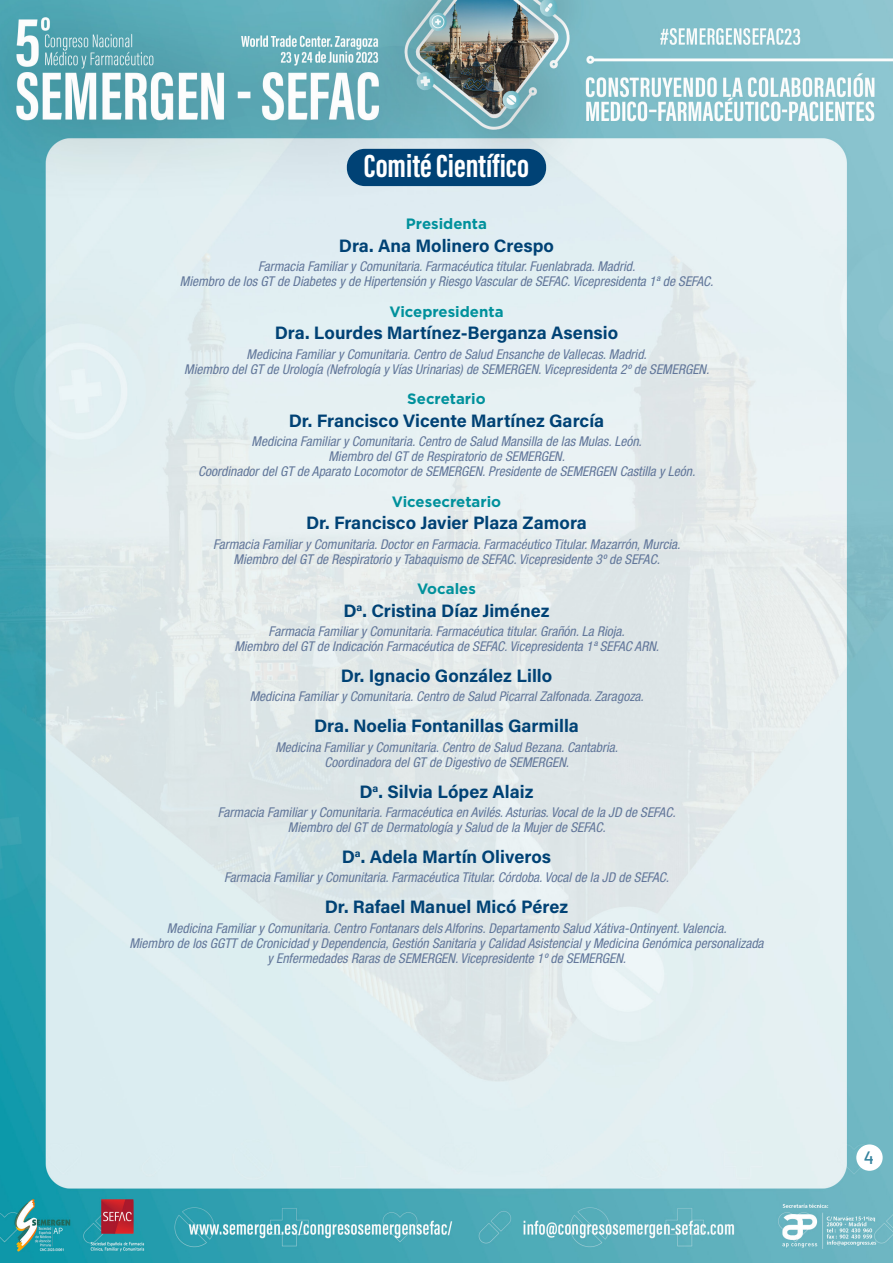
<style>
.page{position:relative;width:893px;height:1263px;background:#fff}
.page>*{position:absolute;margin:0;border:0;box-sizing:border-box;transform-origin:0 0}
.t1{font:33px "Acumin Variable Concept";color:#fff}
.t2{font:18px "Acumin Variable Concept";color:#004275}
.t3{font:500 18px "Barlow";color:#33829d}
.t4{font:700 15px "Gotham";color:#00919c}
.t5{font:italic condensed 13.5px/15px "Helvetica Neue LT Std";color:#62779a;text-align:center}
</style>
<div class="page">
<img style="left:0;top:0;width:893px;height:1263px">
<div style="left:856px;top:1144px;width:27px;height:27px;background:#fff;border-radius:50%"></div>
<div style="left:347px;top:149px;width:199px;height:37px;background:#004275;border-radius:18px"></div>
<h1 class="t1" style="left:364px;top:143px;width:167px">Comité Científico</h1>
<p class="t4" style="left:406px;top:215px;width:83px">Presidenta</p>
<h2 class="t2" style="left:339px;top:233px;width:217px">Dra. Ana Molinero Crespo</h2>
<p class="t5" style="left:180px;top:259px;width:535px">Farmacia Familiar y Comunitaria. Farmacéutica titular. Fuenlabrada. Madrid.<br>Miembro de los GT de Diabetes y de Hipertensión y Riesgo Vascular de SEFAC. Vicepresidenta 1ª de SEFAC.</p>
<p class="t4" style="left:389px;top:303px;width:116px">Vicepresidenta</p>
<h2 class="t2" style="left:275px;top:321px;width:345px">Dra. Lourdes Martínez-Berganza Asensio</h2>
<p class="t5" style="left:184px;top:347px;width:527px">Medicina Familiar y Comunitaria. Centro de Salud Ensanche de Vallecas. Madrid.<br>Miembro del GT de Urología (Nefrología y Vías Urinarias) de SEMERGEN. Vicepresidenta 2º de SEMERGEN.</p>
<p class="t4" style="left:407px;top:390px;width:80px">Secretario</p>
<h2 class="t2" style="left:289px;top:408px;width:317px">Dr. Francisco Vicente Martínez García</h2>
<p class="t5" style="left:198px;top:434px;width:499px">Medicina Familiar y Comunitaria. Centro de Salud Mansilla de las Mulas. León.<br>Miembro del GT de Respiratorio de SEMERGEN.<br>Coordinador del GT de Aparato Locomotor de SEMERGEN. Presidente de SEMERGEN Castilla y León.</p>
<p class="t4" style="left:392px;top:493px;width:111px">Vicesecretario</p>
<h2 class="t2" style="left:306px;top:511px;width:282px">Dr. Francisco Javier Plaza Zamora</h2>
<p class="t5" style="left:213px;top:537px;width:469px">Farmacia Familiar y Comunitaria. Doctor en Farmacia. Farmacéutico Titular. Mazarrón, Murcia.<br>Miembro del GT de Respiratorio y Tabaquismo de SEFAC. Vicepresidente 3º de SEFAC.</p>
<p class="t4" style="left:417px;top:580px;width:60px">Vocales</p>
<h2 class="t2" style="left:343px;top:598px;width:208px">D<sup>a</sup>. Cristina Díaz Jiménez</h2>
<p class="t5" style="left:234px;top:624px;width:426px">Farmacia Familiar y Comunitaria. Farmacéutica titular. Grañón. La Rioja.<br>Miembro del GT de Indicación Farmacéutica de SEFAC. Vicepresidenta 1ª SEFAC ARN.</p>
<h2 class="t2" style="left:341px;top:663px;width:213px">Dr. Ignacio González Lillo</h2>
<p class="t5" style="left:250px;top:689px;width:396px">Medicina Familiar y Comunitaria. Centro de Salud Picarral Zalfonada. Zaragoza.</p>
<h2 class="t2" style="left:314px;top:714px;width:266px">Dra. Noelia Fontanillas Garmilla</h2>
<p class="t5" style="left:275px;top:740px;width:344px">Medicina Familiar y Comunitaria. Centro de Salud Bezana. Cantabria.<br>Coordinadora del GT de Digestivo de SEMERGEN.</p>
<h2 class="t2" style="left:359px;top:779px;width:176px">D<sup>a</sup>. Silvia López Alaiz</h2>
<p class="t5" style="left:218px;top:805px;width:459px">Farmacia Familiar y Comunitaria. Farmacéutica en Avilés. Asturias. Vocal de la JD de SEFAC.<br>Miembro del GT de Dermatología y Salud de la Mujer de SEFAC.</p>
<h2 class="t2" style="left:342px;top:844px;width:211px">D<sup>a</sup>. Adela Martín Oliveros</h2>
<p class="t5" style="left:224px;top:870px;width:446px">Farmacia Familiar y Comunitaria. Farmacéutica Titular. Córdoba. Vocal de la JD de SEFAC.</p>
<h2 class="t2" style="left:325px;top:895px;width:245px">Dr. Rafael Manuel Micó Pérez</h2>
<p class="t5" style="left:129px;top:920px;width:636px">Medicina Familiar y Comunitaria. Centro Fontanars dels Alforins. Departamento Salud Xátiva-Ontinyent. Valencia.<br>Miembro de los GGTT de Cronicidad y Dependencia, Gestión Sanitaria y Calidad Asistencial y Medicina Genómica personalizada y Enfermedades Raras de SEMERGEN. Vicepresidente 1º de SEMERGEN.</p>
<h2 class="t3" style="left:864px;top:1146px;width:12px">4</h2>
</div>
